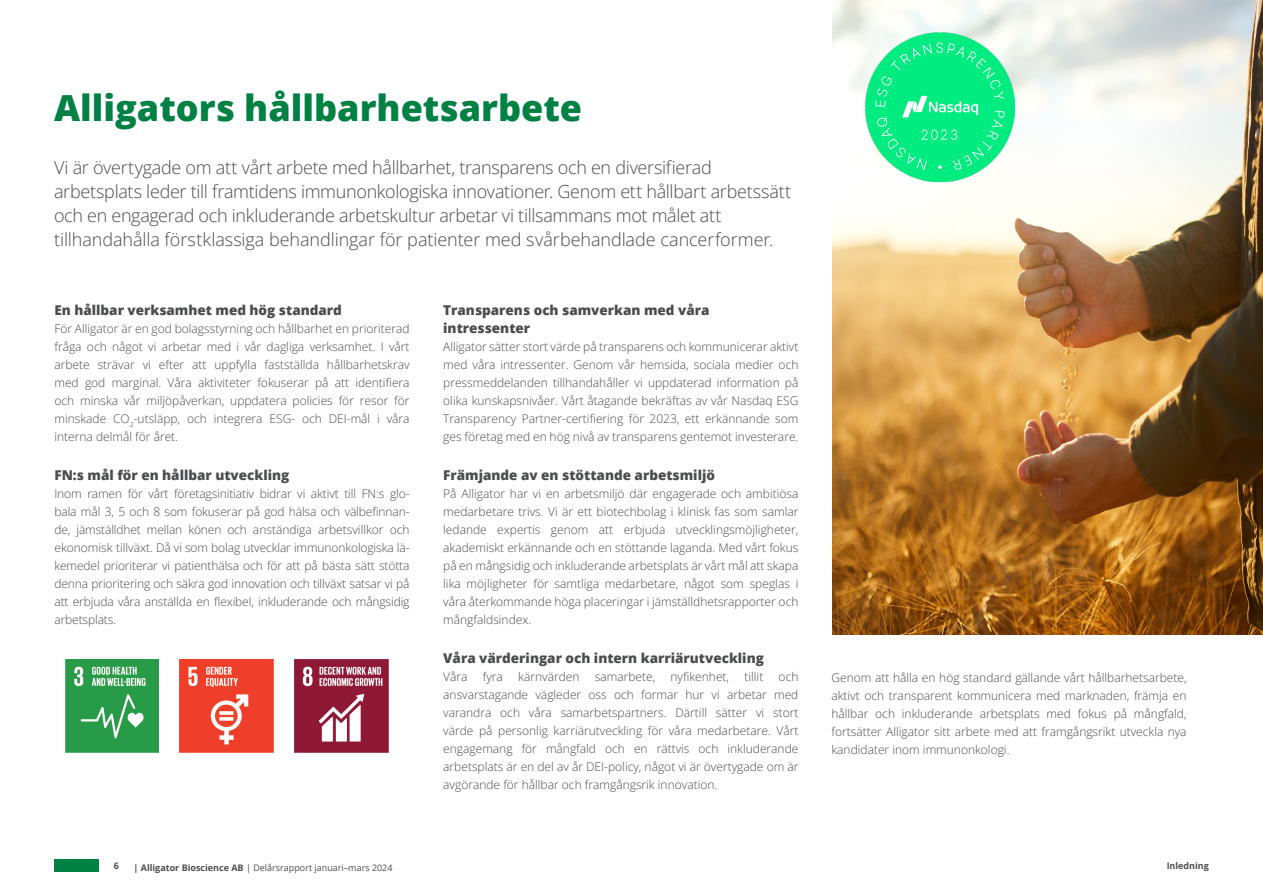
<style>
.page{position:relative;width:1263px;height:893px;background:#fff}
.page>*{position:absolute;margin:0;border:0;box-sizing:border-box;transform-origin:0 0}
.Page_-_Title_Green_Bold{font:800 36px "Open Sans";color:#008144}
.Ingress_ENG{font:300 18px/24px "Open Sans";letter-spacing:-.015em;color:#4b4c4d}
.Page_-_Subtitle_Bold_Black_9_12{font:800 13.5px/18px "Open Sans";color:#4b4c4d}
.Page_-_Normal_Black_8_12{font:300 12px/18px "Open Sans";color:#4b4c4d;text-align:justify}
.Bröd_NY{font:300 12px/18px "Open Sans";letter-spacing:-.01em;color:#4c4c4e;text-align:justify}
.t1{font:9px "Open Sans";color:#4b4c4d}
.t2{font:700 9px "Open Sans";color:#4b4c4d}
.s1{color:#4b4c4d}
.s2{font-weight:700}
</style>
<div class="page">
<div style="left:54px;top:860px;width:45px;height:12px;background:#008144"></div>
<img style="left:832px;top:0;width:431px;height:635px">
<img style="left:865px;top:33px;width:149px;height:149px">
<img style="left:65px;top:659px;width:94px;height:94px">
<img style="left:180px;top:659px;width:93px;height:94px">
<img style="left:295px;top:659px;width:93px;height:94px">
<p class="Page_-_Title_Green_Bold" style="left:54px;top:81px;width:530px">Alligators hållbarhetsarbete</p>
<p class="Ingress_ENG" style="left:54px;top:155px;width:739px">Vi är övertygade om att vårt arbete med hållbarhet, transparens och en diversifierad arbetsplats leder till framtidens immunonkologiska innovationer. Genom ett hållbart arbetssätt och en engagerad och inkluderande arbetskultur arbetar vi tillsammans mot målet att tillhandahålla förstklassiga behandlingar för patienter med svårbehandlade cancerformer.</p>
<p class="Page_-_Subtitle_Bold_Black_9_12" style="left:54px;top:300px;width:289px">En hållbar verksamhet med hög standard</p>
<p class="Page_-_Normal_Black_8_12" style="left:54px;top:319px;width:357px">För Alligator är en god bolagsstyrning och hållbarhet en prioriterad fråga och något vi arbetar med i vår dagliga verksamhet. I vårt arbete strävar vi efter att uppfylla fastställda hållbarhetskrav med god marginal. Våra aktiviteter fokuserar på att identifiera och minska vår miljöpåverkan, uppdatera policies för resor för minskade CO<sub>2</sub>-utsläpp, och integrera ESG- och DEI-mål i våra interna delmål för året.</p>
<p class="Page_-_Subtitle_Bold_Black_9_12" style="left:54px;top:465px;width:236px">FN:s mål för en hållbar utveckling</p>
<p class="Bröd_NY" style="left:54px;top:484px;width:357px">Inom ramen för vårt företagsinitiativ bidrar vi aktivt till FN:s glo&shy;bala mål 3, 5 och 8 som fokuserar på god hälsa och välbefinnan&shy;de, jämställdhet mellan könen och <span class="s1">anständiga arbetsvillkor och ekonomisk tillväxt</span>. Då vi som bolag utvecklar immunonkologiska lä&shy;kemedel prioriterar vi patienthälsa och för att på bästa sätt stötta denna prioritering och säkra god innovation och tillväxt satsar vi på att erbjuda våra anställda en flexibel, inkluderande och mångsidig arbetsplats.</p>
<p class="Page_-_Subtitle_Bold_Black_9_12" style="left:443px;top:300px;width:268px">Transparens och samverkan med våra intressenter</p>
<p class="Page_-_Normal_Black_8_12" style="left:443px;top:337px;width:357px">Alligator sätter stort värde på transparens och kommunicerar aktivt med våra intressenter. Genom vår hemsida, sociala medier och pressmeddelanden tillhandahåller vi uppdaterad information på olika kunskapsnivåer. Vårt åtagande bekräftas av vår Nasdaq ESG Transparency Partner-certifiering för 2023, ett erkännande som ges företag med en hög nivå av transparens gentemot investerare.</p>
<p class="Page_-_Subtitle_Bold_Black_9_12" style="left:443px;top:465px;width:273px">Främjande av en stöttande arbetsmiljö</p>
<p class="Page_-_Normal_Black_8_12" style="left:443px;top:484px;width:357px">På Alligator har vi en arbetsmiljö där engagerade och ambitiösa medarbetare trivs. Vi är ett biotechbolag i klinisk fas som samlar ledande expertis genom att erbjuda utvecklingsmöjligheter, akademiskt erkännande och en stöttande laganda. Med vårt fokus på en mångsidig och inkluderande arbetsplats är vårt mål att skapa lika möjligheter för samtliga medarbetare, något som speglas i våra återkommande höga placeringar i jämställdhetsrapporter och mångfaldsindex.</p>
<p class="Page_-_Subtitle_Bold_Black_9_12" style="left:443px;top:649px;width:322px">Våra värderingar och intern karriärutveckling</p>
<p class="Page_-_Normal_Black_8_12" style="left:443px;top:668px;width:26px">Våra</p>
<p class="Page_-_Normal_Black_8_12" style="left:483px;top:668px;width:22px">fyra</p>
<p class="Page_-_Normal_Black_8_12" style="left:518px;top:668px;width:63px">kärnvärden</p>
<p class="Page_-_Normal_Black_8_12" style="left:595px;top:668px;width:62px">samarbete,</p>
<p class="Page_-_Normal_Black_8_12" style="left:670px;top:668px;width:60px">nyfikenhet,</p>
<p class="Page_-_Normal_Black_8_12" style="left:744px;top:668px;width:20px">tillit</p>
<p class="Page_-_Normal_Black_8_12" style="left:443px;top:668px;width:357px;text-indent:335px">och ansvarstagande vägleder oss och formar hur vi arbetar med varandra och våra samarbetspartners. Därtill sätter vi stort värde på personlig karriärutveckling för våra medarbetare. Vårt engagemang för mångfald och en rättvis och inkluderande arbetsplats är en del av år DEI-policy, något vi är övertygade om är avgörande för hållbar och framgångsrik innovation.</p>
<p class="Page_-_Normal_Black_8_12" style="left:831px;top:668px;width:357px">Genom att hålla en hög standard gällande vårt hållbarhetsarbete, aktivt och transparent kommunicera med marknaden, främja en hållbar och inkluderande arbetsplats med fokus på mångfald, fortsätter Alligator sitt arbete med att framgångsrikt utveckla nya kandidater inom immunonkologi.</p>
<p class="t2" style="left:114px;top:860px;width:7px">6</p>
<p class="t1" style="left:134px;top:861px;width:261px"><span class="s2">| Alligator Bioscience AB</span> | Delårsrapport januari–mars 2024</p>
<p class="t2" style="left:1167px;top:860px;width:44px">Inledning</p>
</div>
